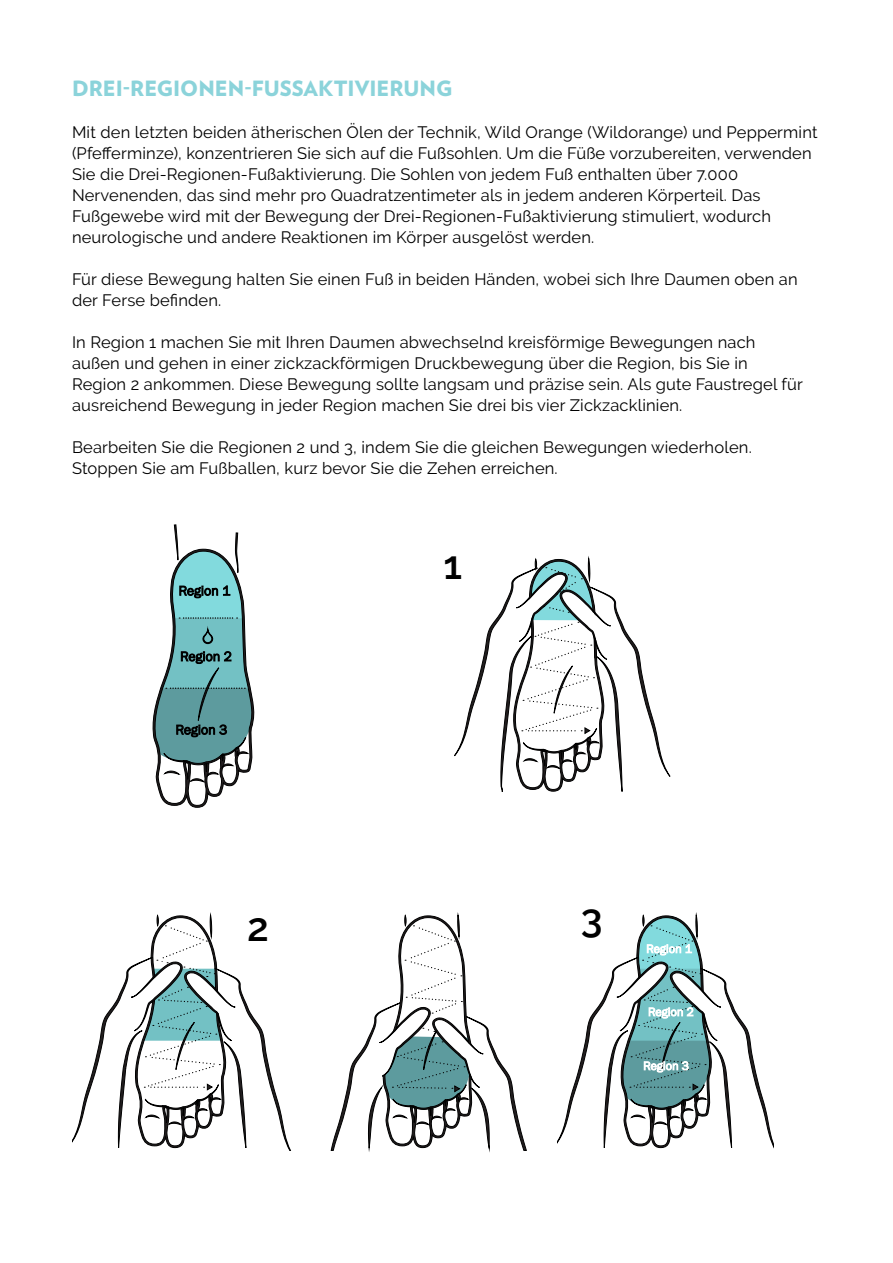
<style>
.page{position:relative;width:893px;height:1263px;background:#fff}
.page>*{position:absolute;margin:0;border:0;box-sizing:border-box;transform-origin:0 0}
.t1{font:600 39.6px "Raleway";color:#000}
.t2{font:900 21px "Verlag";color:#8bd3da}
.t3{font:16.5px/21px "Raleway";letter-spacing:.01em;color:#000}
</style>
<div class="page">
<svg style="left:152px;top:524px;width:103px;height:284px"></svg>
<svg style="left:454px;top:556px;width:217px;height:236px"></svg>
<svg style="left:72px;top:914px;width:219px;height:237px"></svg>
<svg style="left:331px;top:914px;width:196px;height:237px"></svg>
<svg style="left:557px;top:912px;width:217px;height:237px"></svg>
<p class="t2" style="left:72px;top:71px;width:382px">DREI-REGIONEN-FUSSAKTIVIERUNG</p>
<p class="t3" style="left:72px;top:122px;width:747px">Mit den letzten beiden ätherischen Ölen der Technik, Wild Orange (Wildorange) und Peppermint (Pfefferminze), konzentrieren Sie sich auf die Fußsohlen. Um die Füße vorzubereiten, verwenden Sie die Drei-Regionen-Fußaktivierung. Die Sohlen von jedem Fuß enthalten über 7.000<br>Nervenenden, das sind mehr pro Quadratzentimeter als in jedem anderen Körperteil. Das Fußgewebe wird mit der Bewegung der Drei-Regionen-Fußaktivierung stimuliert, wodurch neurologische und andere Reaktionen im Körper ausgelöst werden.</p>
<p class="t3" style="left:72px;top:269px;width:727px">Für diese Bewegung halten Sie einen Fuß in beiden Händen, wobei sich Ihre Daumen oben an der Ferse befinden.</p>
<p class="t3" style="left:72px;top:332px;width:732px">In Region 1 machen Sie mit Ihren Daumen abwechselnd kreisförmige Bewegungen nach außen und gehen in einer zickzackförmigen Druckbewegung über die Region, bis Sie in Region 2 ankommen. Diese Bewegung sollte langsam und präzise sein. Als gute Faustregel für ausreichend Bewegung in jeder Region machen Sie drei bis vier Zickzacklinien.</p>
<p class="t3" style="left:72px;top:437px;width:681px">Bearbeiten Sie die Regionen 2 und 3, indem Sie die gleichen Bewegungen wiederholen.<br>Stoppen Sie am Fußballen, kurz bevor Sie die Zehen erreichen.</p>
<h1 class="t1" style="left:444px;top:542px;width:20px">1</h1>
<h1 class="t1" style="left:247px;top:904px;width:23px">2</h1>
<h1 class="t1" style="left:581px;top:895px;width:23px">3</h1>
</div>
